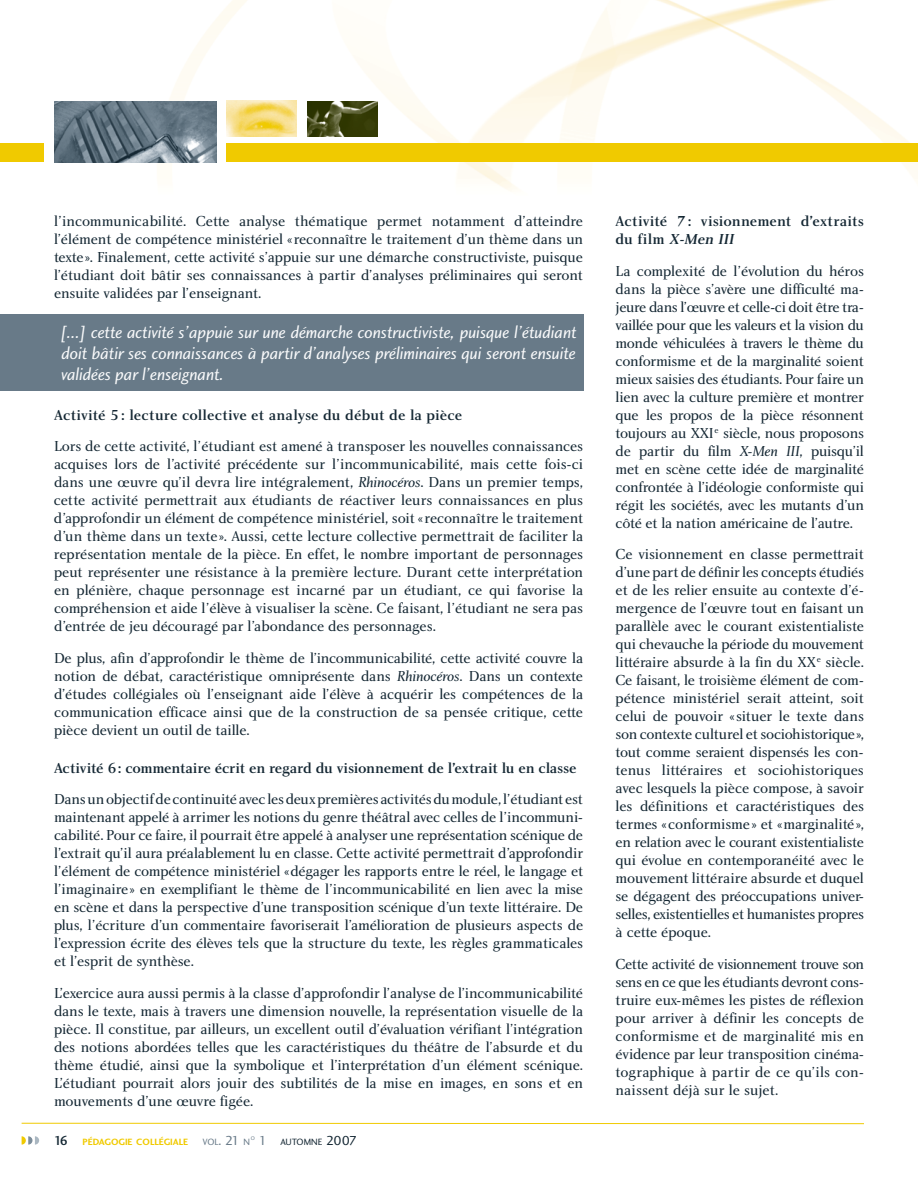
<style>
.page{position:relative;width:918px;height:1188px;background:#fff}
.page>*{position:absolute;margin:0;border:0;box-sizing:border-box;transform-origin:0 0}
.t1{font:18px/21px "Charlotte Sans Book Italic Plain";letter-spacing:-.01em;color:#f9fafb;text-align:justify}
.t2{font:15px/18px "Charlotte Book Plain";letter-spacing:-.01em;color:#142733;text-align:justify}
.t3{font:15px/18px "Charlotte Medium Plain";letter-spacing:-.005em;color:#142733}
.t4{font:9.45px "Charlotte Sans Bold Plain";color:#f0ca00}
.t5{font:9.45px "Charlotte Sans Book Plain";color:#142733}
.t6{font:9.45px "Charlotte Sans Book Plain";color:#687a88}
.t7{font:5.55px "Charlotte Sans Book Plain";color:#687a88}
.s1{font-family:"Charlotte Book Italic Plain"}
.s2{font-family:"Charlotte Sans Medium Plain";font-size:13.5px;color:#142733}
.s3{font-size:13.5px}
.s4{font-size:13.5px;color:#687a88}
.s5{font-style:italic}
</style>
<div class="page">
<img style="left:0;top:0;width:918px;height:191px">
<div style="left:227px;top:144px;width:691px;height:18px;background:#f0ca00"></div>
<div style="left:0;top:144px;width:43px;height:18px;background:#f0ca00"></div>
<div style="left:0;top:314px;width:583px;height:77px;background:#687a88"></div>
<img style="left:55px;top:101px;width:162px;height:62px">
<img style="left:307px;top:102px;width:71px;height:35px">
<img style="left:227px;top:101px;width:70px;height:36px">
<hr style="left:22px;top:1123px;width:842px;height:1px;background:#f0ca00">
<svg style="left:22px;top:1136px;width:17px;height:9px"></svg>
<p class="t2" style="left:54px;top:213px;width:531px">l’incommunicabilité. Cette analyse thématique permet notamment d’atteindre l’élément de compétence ministériel « reconnaître le traitement d’un thème dans un texte ». Finalement, cette activité s’appuie sur une démarche constructiviste, puisque l’étudiant doit bâtir ses connaissances à partir d’analyses préliminaires qui seront ensuite validées par l’enseignant.</p>
<p class="t1" style="left:60px;top:323px;width:518px">[...] cette activité s’appuie sur une démarche constructiviste, puisque l’étudiant doit bâtir ses connaissances à partir d’analyses préliminaires qui seront ensuite validées par l’enseignant.</p>
<p class="t3" style="left:54px;top:407px;width:410px">Activité 5 : lecture collective et analyse du début de la pièce</p>
<p class="t2" style="left:54px;top:438px;width:531px">Lors de cette activité, l’étudiant est amené à transposer les nouvelles connaissances acquises lors de l’activité précédente sur l’incommunicabilité, mais cette fois-ci dans une œuvre qu’il devra lire intégralement, <span class="s1">Rhinocéros</span>. Dans un premier temps, cette activité permettrait aux étudiants de réactiver leurs connaissances en plus d’approfondir un élément de compétence ministériel, soit « reconnaître le traitement d’un thème dans un texte ». Aussi, cette lecture collective permettrait de faciliter la représentation mentale de la pièce. En effet, le nombre important de personnages peut représenter une résistance à la première lecture. Durant cette interprétation en plénière, chaque personnage est incarné par un étudiant, ce qui favorise la compréhension et aide l’élève à visualiser la scène. Ce faisant, l’étudiant ne sera pas d’entrée de jeu découragé par l’abondance des personnages.</p>
<p class="t2" style="left:54px;top:650px;width:531px">De plus, afin d’approfondir le thème de l’incommunicabilité, cette activité couvre la notion de débat, caractéristique omniprésente dans <span class="s1">Rhinocéros</span>. Dans un contexte d’études collégiales où l’enseignant aide l’élève à acquérir les compétences de la communication efficace ainsi que de la construction de sa pensée critique, cette pièce devient un outil de taille.</p>
<p class="t3" style="left:54px;top:760px;width:524px">Activité 6 : commentaire écrit en regard du visionnement de l’extrait lu en classe</p>
<p class="t2" style="left:54px;top:792px;width:531px">Dans un objectif de continuité avec les deux premières activités du module, l’étudiant est maintenant appelé à arrimer les notions du genre théâtral avec celles de l’incommuni&shy;cabilité. Pour ce faire, il pourrait être appelé à analyser une représentation scénique de l’extrait qu’il aura préalablement lu en classe. Cette activité permettrait d’approfondir l’élément de compétence ministériel « dégager les rapports entre le réel, le langage et l’imaginaire » en exemplifiant le thème de l’incommunicabilité en lien avec la mise en scène et dans la perspective d’une transposition scénique d’un texte littéraire. De plus, l’écriture d’un commentaire favoriserait l’amélioration de plusieurs aspects de l’expression écrite des élèves tels que la structure du texte, les règles grammaticales et l’esprit de synthèse.</p>
<p class="t2" style="left:54px;top:985px;width:531px">L’exercice aura aussi permis à la classe d’approfondir l’analyse de l’incommunicabilité dans le texte, mais à travers une dimension nouvelle, la représentation visuelle de la pièce. Il constitue, par ailleurs, un excellent outil d’évaluation vérifiant l’intégration des notions abordées telles que les caractéristiques du théâtre de l’absurde et du thème étudié, ainsi que la symbolique et l’interprétation d’un élément scénique.<br>L’étudiant pourrait alors jouir des subtilités de la mise en images, en sons et en mouvements d’une œuvre figée.</p>
<p class="t4" style="left:54px;top:1138px;width:136px"><span class="s2">16</span> PÉDAGOGIE COLLÉGIALE</p>
<p class="t6" style="left:202px;top:1138px;width:49px">VOL<span class="s3">. 21</span> N</p>
<p class="t7" style="left:251px;top:1136px;width:6px">O</p>
<p class="t5" style="left:259px;top:1138px;width:100px"><span class="s4">1</span> AUTOMNE <span class="s3">2007</span></p>
<p class="t3" style="left:616px;top:213px;width:250px">Activité 7 : visionnement d’extraits d u fi l m <span class="s5">X-Men III</span></p>
<p class="t2" style="left:616px;top:263px;width:250px">La complexité de l’évolution du héros dans la pièce s’avère une difficulté ma&shy;jeure dans l’œuvre et celle-ci doit être tra&shy;vaillée pour que les valeurs et la vision du monde véhiculées à travers le thème du conformisme et de la marginalité soient mieux saisies des étudiants. Pour faire un lien avec la culture première et montrer que les propos de la pièce résonnent toujours au XXI <sup>e</sup> siècle, nous proposons de partir du film <span class="s1">X-Men III</span>, puisqu’il met en scène cette idée de marginalité confrontée à l’idéologie conformiste qui régit les sociétés, avec les mutants d’un côté et la nation américaine de l’autre.</p>
<p class="t2" style="left:616px;top:546px;width:250px">Ce visionnement en classe permettrait d’une part de définir les concepts étudiés et de les relier ensuite au contexte d’é&shy;mergence de l’œuvre tout en faisant un parallèle avec le courant existentialiste qui chevauche la période du mouvement littéraire absurde à la fin du XX <sup>e</sup> siècle.<br>Ce faisant, le troisième élément de com&shy;pétence ministériel serait atteint, soit celui de pouvoir « situer le texte dans son contexte culturel et sociohistorique », tout comme seraient dispensés les con&shy;tenus littéraires et sociohistoriques avec lesquels la pièce compose, à savoir les définitions et caractéristiques des termes « conformisme » et « marginalité », en relation avec le courant existentialiste qui évolue en contemporanéité avec le mouvement littéraire absurde et duquel se dégagent des préoccupations univer&shy;selles, existentielles et humanistes propres à cette époque.</p>
<p class="t2" style="left:616px;top:956px;width:250px">Cette activité de visionnement trouve son sens en ce que les étudiants devront cons&shy;truire eux-mêmes les pistes de réflexion pour arriver à définir les concepts de conformisme et de marginalité mis en évidence par leur transposition cinéma&shy;tographique à partir de ce qu’ils con&shy;naissent déjà sur le sujet.</p>
</div>
